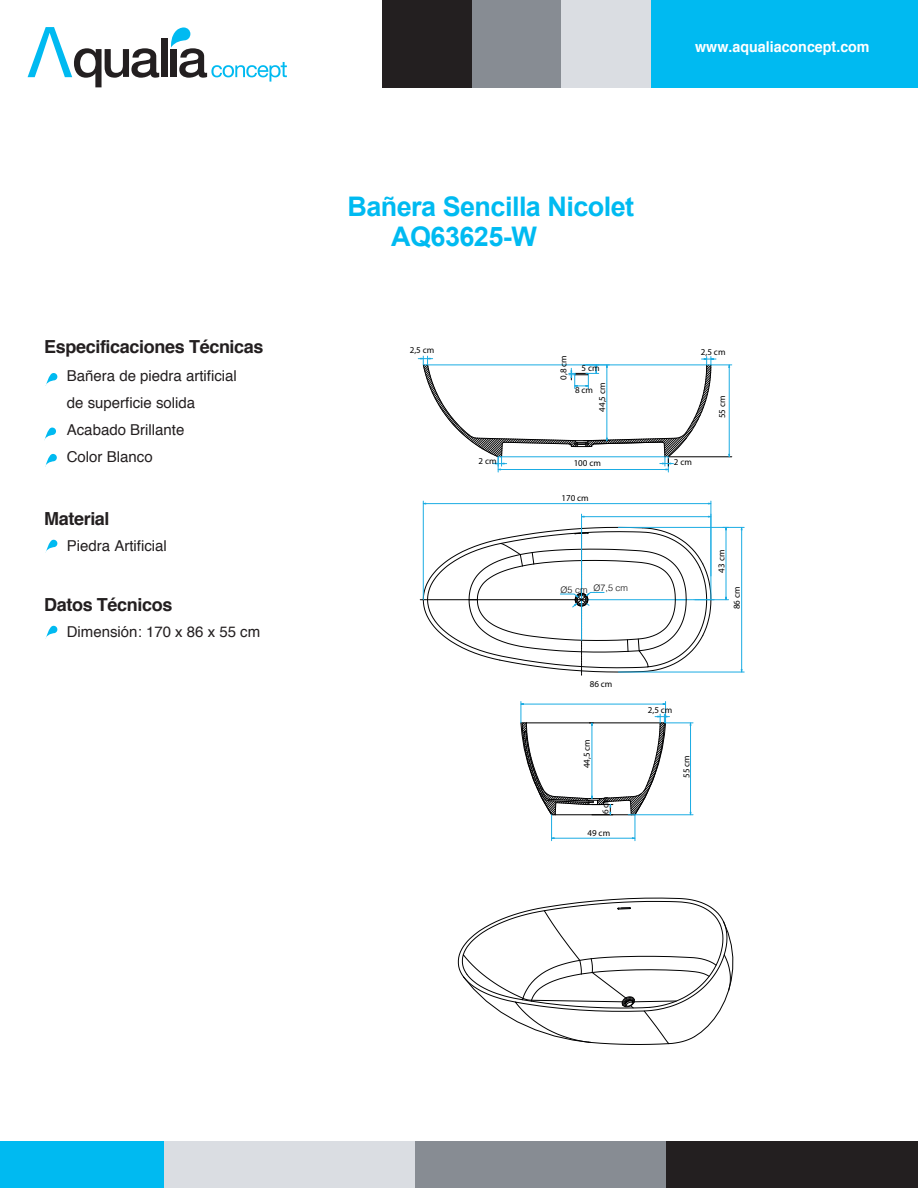
<style>
.page{position:relative;width:918px;height:1188px;background:#fff}
.page>*{position:absolute;margin:0;border:0;box-sizing:border-box;transform-origin:0 0}
.t1{font:700 27px "Arial";letter-spacing:-.02em;color:#00baf1}
.t2{font:700 18px "Helvetica";letter-spacing:-.02em;color:#231f20}
.t3{font:15px/27px "Helvetica";color:#231f20}
.t4{font:700 15px "Helvetica";color:#fff;scale:.95 1}
.t5{font:9px "Myriad Pro";color:#000001}
.t6{font:300 9px "Helvetica";color:#000001}
</style>
<div class="page">
<div style="left:650px;top:0;width:268px;height:88px;background:#00baf1"></div>
<div style="left:561px;top:0;width:89px;height:88px;background:#dadde2"></div>
<div style="left:472px;top:0;width:89px;height:88px;background:#878c93"></div>
<div style="left:382px;top:0;width:90px;height:88px;background:#231f20"></div>
<div style="left:162px;top:38px;width:6px;height:39px;background:#231f20"></div>
<svg style="left:28px;top:27px;width:131px;height:60px"></svg>
<svg style="left:171px;top:27px;width:116px;height:55px"></svg>
<div style="left:0;top:1141px;width:164px;height:47px;background:#00baf1"></div>
<div style="left:164px;top:1141px;width:252px;height:47px;background:#dadde2"></div>
<div style="left:416px;top:1141px;width:251px;height:47px;background:#878c93"></div>
<div style="left:667px;top:1141px;width:251px;height:47px;background:#231f20"></div>
<svg style="left:46px;top:373px;width:11px;height:12px"></svg>
<svg style="left:44px;top:428px;width:12px;height:12px"></svg>
<svg style="left:45px;top:454px;width:12px;height:13px"></svg>
<svg style="left:46px;top:540px;width:11px;height:12px"></svg>
<svg style="left:46px;top:626px;width:11px;height:12px"></svg>
<hr style="left:618px;top:527px;width:126px;height:1px;background:#1bace3">
<hr style="left:618px;top:672px;width:126px;height:1px;background:#1bace3">
<hr style="left:741px;top:530px;width:1px;height:139px;background:#1bace3">
<hr style="left:711px;top:501px;width:1px;height:99px;background:#1bace3">
<hr style="left:423px;top:501px;width:1px;height:99px;background:#1bace3">
<hr style="left:426px;top:503px;width:282px;height:1px;background:#1bace3">
<hr style="left:581px;top:514px;width:1px;height:126px;background:#1bace3">
<hr style="left:584px;top:516px;width:124px;height:1px;background:#1bace3">
<svg style="left:420px;top:527px;width:294px;height:148px"></svg>
<svg style="left:458px;top:898px;width:275px;height:147px"></svg>
<hr style="left:695px;top:599px;width:34px;height:1px;background:#1bace3">
<hr style="left:726px;top:530px;width:1px;height:67px;background:#1bace3">
<svg style="left:418px;top:356px;width:314px;height:116px"></svg>
<svg style="left:521px;top:702px;width:172px;height:139px"></svg>
<p class="t2" style="left:44px;top:332px;width:221px">Especificaciones Técnicas</p>
<p class="t3" style="left:67px;top:363px;width:172px">Bañera de piedra artificial de superficie solida<br>Acabado Brillante<br>Color Blanco</p>
<p class="t2" style="left:44px;top:504px;width:67px">Material</p>
<p class="t3" style="left:67px;top:533px;width:102px">Piedra Artificial</p>
<p class="t2" style="left:44px;top:590px;width:130px">Datos Técnicos</p>
<p class="t3" style="left:67px;top:619px;width:195px">Dimensión: 170 x 86 x 55 cm</p>
<h1 class="t1" style="left:347px;top:189px;width:288px">Bañera Sencilla Nicolet</h1>
<h1 class="t1" style="left:391px;top:218px;width:147px">AQ63625-W</h1>
<p class="t5" style="left:410px;top:345px;width:26px">2,5 cm</p>
<p class="t5" style="left:558px;top:380px;width:26px;rotate:-90deg">0,8 cm</p>
<p class="t5" style="left:582px;top:362px;width:20px">5 cm</p>
<p class="t5" style="left:597px;top:412px;width:31px;rotate:-90deg">44,5 cm</p>
<p class="t5" style="left:575px;top:385px;width:20px">8 cm</p>
<p class="t4" style="left:695px;top:34px;width:185px">www.aqualiaconcept.com</p>
<p class="t5" style="left:701px;top:346px;width:26px">2,5 cm</p>
<p class="t5" style="left:717px;top:418px;width:24px;rotate:-90deg">55 cm</p>
<p class="t5" style="left:479px;top:456px;width:20px">2 cm</p>
<p class="t5" style="left:574px;top:458px;width:29px">100 cm</p>
<p class="t5" style="left:674px;top:457px;width:20px">2 cm</p>
<p class="t5" style="left:562px;top:493px;width:29px">170 cm</p>
<p class="t6" style="left:561px;top:581px;width:69px">Ø5 cm Ø7,5 cm</p>
<p class="t5" style="left:716px;top:573px;width:24px;rotate:-90deg">43 cm</p>
<p class="t5" style="left:731px;top:609px;width:24px;rotate:-90deg">86 cm</p>
<p class="t5" style="left:590px;top:678px;width:24px">86 cm</p>
<p class="t5" style="left:581px;top:768px;width:31px;rotate:-90deg">44,5 cm</p>
<p class="t5" style="left:600px;top:814px;width:20px;rotate:-90deg">6 cm</p>
<p class="t5" style="left:588px;top:828px;width:24px">49 cm</p>
<p class="t5" style="left:648px;top:704px;width:26px">2,5 cm</p>
<p class="t5" style="left:681px;top:778px;width:24px;rotate:-90deg">55 cm</p>
</div>
